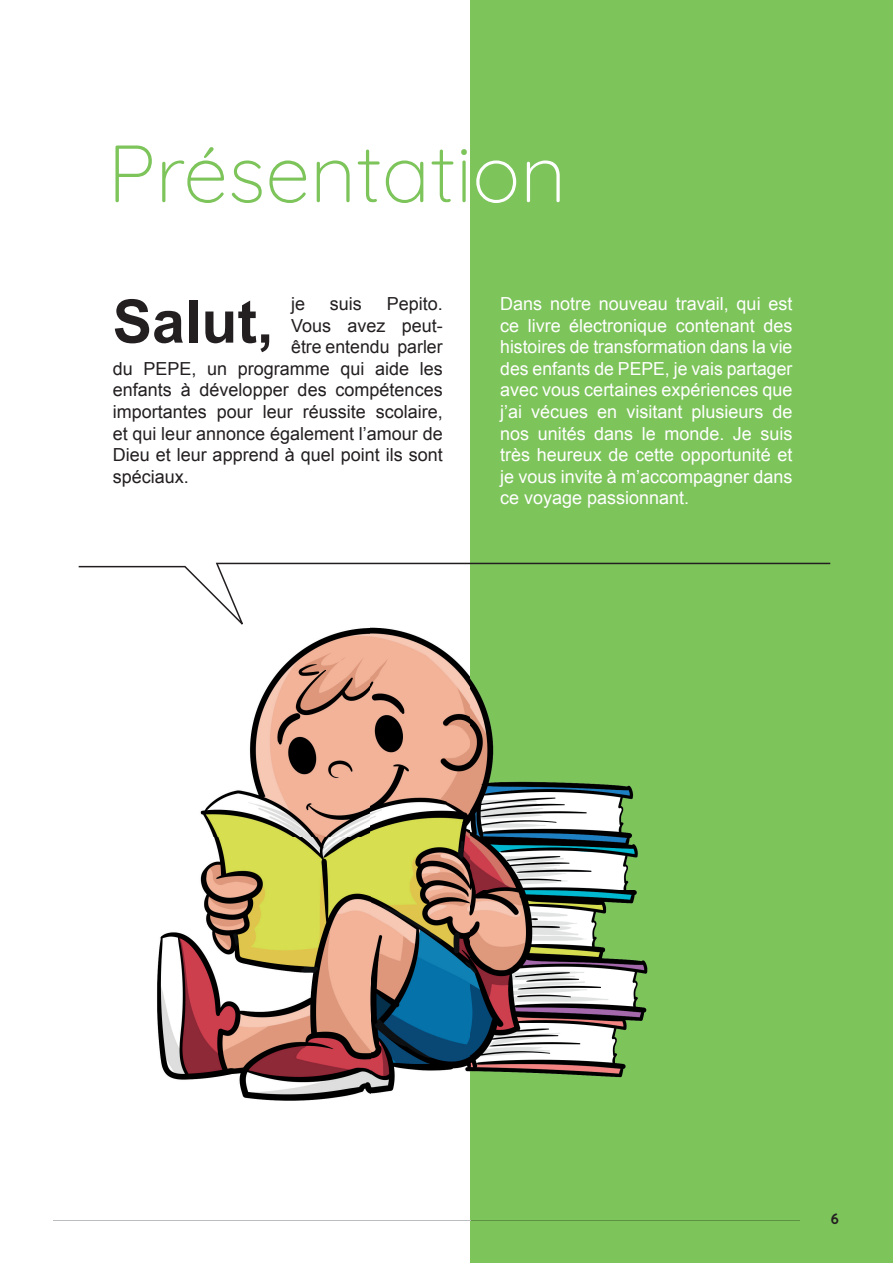
<style>
.page{position:relative;width:893px;height:1263px;background:#fff}
.page>*{position:absolute;margin:0;border:0;box-sizing:border-box;transform-origin:0 0}
.t1{font:300 81px "Quicksand";color:#7dc45b}
.t2{font:700 60px "Arial";color:#231f20}
.t3{font:18px/21.6px "Arial";color:#fff;text-align:justify}
.t4{font:18px "Arial";color:#231f20}
.t5{font:700 15px "Quicksand";color:#231f20}
.s1{color:#fff}
</style>
<div class="page">
<div style="left:471px;top:0;width:422px;height:1263px;background:#7dc45b"></div>
<img style="left:157px;top:630px;width:491px;height:577px">
<svg style="left:78px;top:562px;width:753px;height:68px"></svg>
<hr style="left:53px;top:1220px;width:418px;height:1px;background:#bcbdc0">
<hr style="left:471px;top:1220px;width:328px;height:1px;background:#5b9343">
<h1 class="t1" style="left:107px;top:111px;width:461px">Présentati<span class="s1">on</span></h1>
<h2 class="t2" style="left:113px;top:282px;width:162px">Salut,</h2>
<p class="t3" style="left:500px;top:293px;width:294px">Dans notre nouveau travail, qui est ce livre électronique contenant des histoires de transformation dans la vie des enfants de PEPE, je vais partager avec vous certaines expériences que j’ai vécues en visitant plusieurs de nos unités dans le monde. Je suis très heureux de cette opportunité et je vous invite à m’accompagner dans ce voyage passionnant.</p>
<p class="t4" style="left:291px;top:292px;width:16px">je</p>
<p class="t4" style="left:330px;top:292px;width:34px">suis</p>
<p class="t4" style="left:387px;top:292px;width:58px">Pepito.</p>
<p class="t4" style="left:291px;top:313px;width:153px">Vous avez peut-</p>
<p class="t4" style="left:291px;top:335px;width:153px">être entendu parler</p>
<p class="t4" style="left:113px;top:357px;width:331px">du PEPE, un programme qui aide les</p>
<p class="t4" style="left:113px;top:378px;width:331px">enfants à développer des compétences</p>
<p class="t4" style="left:113px;top:400px;width:331px">importantes pour leur réussite scolaire,</p>
<p class="t4" style="left:113px;top:421px;width:331px">et qui leur annonce également l’amour de</p>
<p class="t4" style="left:113px;top:443px;width:331px">Dieu et leur apprend à quel point ils sont</p>
<p class="t4" style="left:113px;top:465px;width:78px">spéciaux.</p>
<p class="t5" style="left:831px;top:1206px;width:10px">6</p>
</div>
